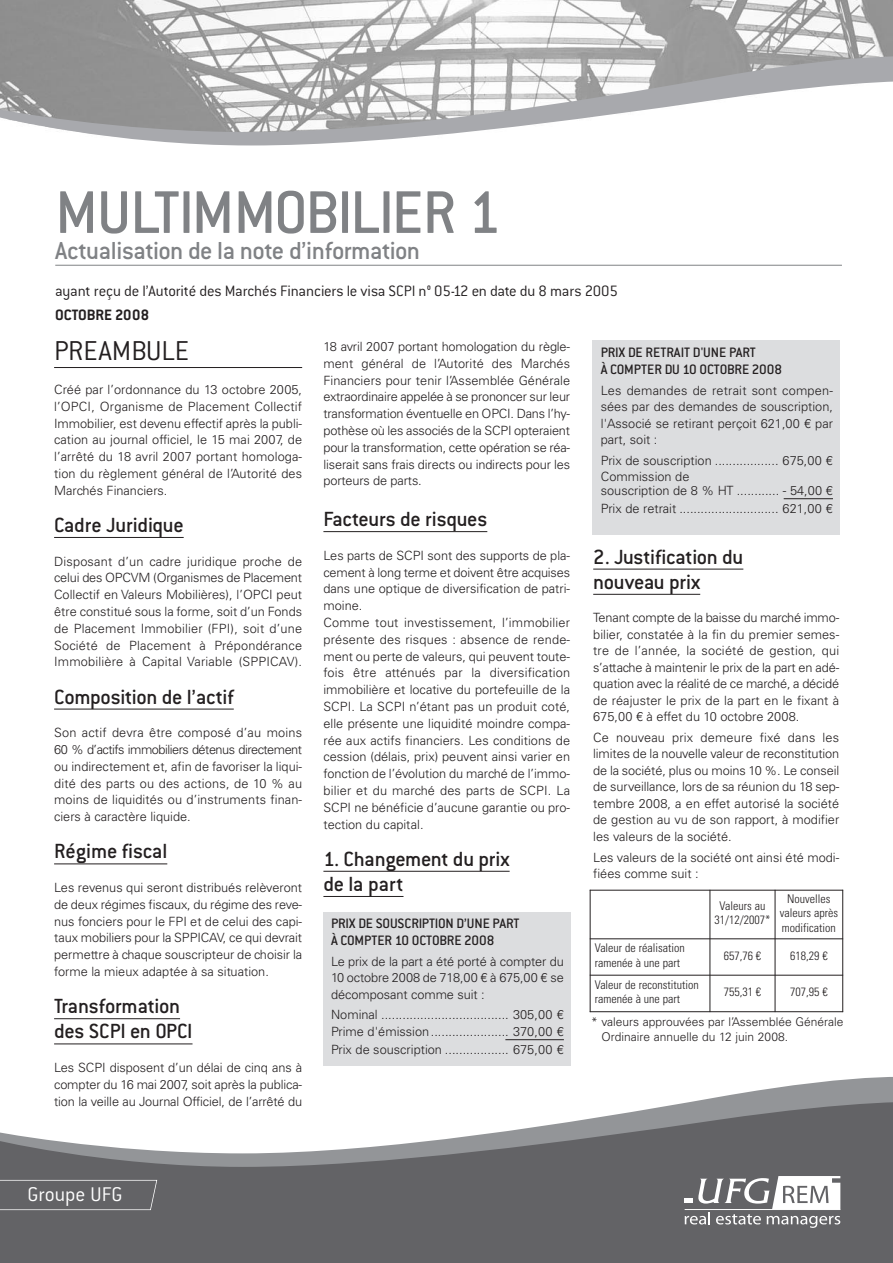
<style>
.page{position:relative;width:893px;height:1263px;background:#fff}
.page>*{position:absolute;margin:0;border:0;box-sizing:border-box;transform-origin:0 0}
.t1{font:500 66px "Conduit ITC Std";letter-spacing:-.035em;color:#808285}
.t2{font:300 30px "Conduit ITC Std";color:#231f20}
.t3{font:500 27px "Conduit ITC Std";letter-spacing:-.025em;color:#808285}
.t4{font:500 22.5px/25.2px "Conduit ITC Std";letter-spacing:-.015em;color:#231f20}
.t5{font:300 21.75px "Conduit ITC Std";color:#fff}
.t6{font:300 16.5px "Conduit ITC Std";letter-spacing:-.015em;color:#231f20}
.t7{font:700 16.5px "Conduit ITC Std";color:#231f20}
.t8{font:500 15px/16.5px "Conduit ITC Std";letter-spacing:-.01em;color:#231f20}
.t9{font:300 12.75px/16.8px "Univers LT Std";color:#231f20;text-align:justify}
.t10{font:300 condensed 12px/14.4px "Univers LT Std";color:#231f20;text-align:center}
.t11{font:300 12px/14.4px "Univers LT Std";color:#231f20}
</style>
<div class="page">
<svg style="left:708px;top:1077px;width:185px;height:22px;fill:#939598"></svg>
<svg style="left:0;top:1099px;width:893px;height:164px;fill:#636366"></svg>
<svg style="left:0;top:1180px;width:157px;height:30px;background:#6a6a6d"></svg>
<svg style="left:685px;top:1176px;width:155px;height:52px"></svg>
<div style="left:323px;top:912px;width:248px;height:154px;background:#dcdddf"></div>
<div style="left:593px;top:341px;width:247px;height:194px;background:#dcdddf"></div>
<img style="left:0;top:0;width:893px;height:146px">
<svg style="left:0;top:56px;width:893px;height:89px"></svg>
<hr style="left:323px;top:531px;width:164px;height:1px;background:#231f20">
<hr style="left:323px;top:871px;width:187px;height:1px;background:#231f20">
<hr style="left:323px;top:896px;width:80px;height:1px;background:#231f20">
<hr style="left:505px;top:1039px;width:59px;height:1px;background:#231f20">
<hr style="left:54px;top:367px;width:248px;height:1px;background:#231f20">
<hr style="left:54px;top:537px;width:130px;height:1px;background:#231f20">
<hr style="left:54px;top:709px;width:180px;height:1px;background:#231f20">
<hr style="left:54px;top:863px;width:113px;height:1px;background:#231f20">
<hr style="left:54px;top:1018px;width:126px;height:1px;background:#231f20">
<hr style="left:54px;top:1043px;width:139px;height:1px;background:#231f20">
<hr style="left:784px;top:498px;width:49px;height:1px;background:#231f20">
<hr style="left:593px;top:569px;width:150px;height:1px;background:#231f20">
<hr style="left:593px;top:594px;width:107px;height:1px;background:#231f20">
<hr style="left:55px;top:265px;width:787px;height:1px;background:#808285">
<hr style="left:590px;top:890px;width:1px;height:122px;background:#231f20">
<hr style="left:710px;top:890px;width:1px;height:122px;background:#231f20">
<hr style="left:775px;top:890px;width:1px;height:122px;background:#231f20">
<hr style="left:842px;top:890px;width:1px;height:122px;background:#231f20">
<hr style="left:590px;top:890px;width:253px;height:1px;background:#231f20">
<hr style="left:590px;top:938px;width:253px;height:1px;background:#231f20">
<hr style="left:590px;top:975px;width:253px;height:1px;background:#231f20">
<hr style="left:590px;top:1011px;width:253px;height:1px;background:#231f20">
<h1 class="t1" style="left:55px;top:191px;width:448px">MULTIMMOBILIER 1</h1>
<h3 class="t3" style="left:55px;top:242px;width:366px">Actualisation de la note d’information</h3>
<p class="t6" style="left:55px;top:285px;width:564px">ayant reçu de l’Autorité des Marchés Financiers le visa SCPI n° 05-12 en date du 8 mars 2005</p>
<p class="t7" style="left:55px;top:309px;width:95px">OCTOBRE 2008</p>
<h2 class="t2" style="left:54px;top:341px;width:136px">PREAMBULE</h2>
<p class="t9" style="left:54px;top:382px;width:250px">Créé par l’ordonnance du 13 octobre 2005, l’OPCI, Organisme de Placement Collectif Immobilier, est devenu effectif après la publi&shy;cation au journal officiel, le 15 mai 2007, de l’arrêté du 18 avril 2007 portant homologa&shy;tion du règlement général de l’Autorité des Marchés Financiers.</p>
<h3 class="t4" style="left:54px;top:515px;width:131px">Cadre Juridique</h3>
<p class="t9" style="left:54px;top:554px;width:250px">Disposant d’un cadre juridique proche de celui des OPCVM (Organismes de Placement Collectif en Valeurs Mobilières), l’OPCI peut être constitué sous la forme, soit d’un Fonds de Placement Immobilier (FPI), soit d’une Société de Placement à Prépondérance Immobilière à Capital Variable (SPPICAV).</p>
<h3 class="t4" style="left:54px;top:686px;width:181px">Composition de l’actif</h3>
<p class="t9" style="left:54px;top:725px;width:250px">Son actif devra être composé d’au moins 60 % d’actifs immobiliers détenus directement ou indirectement et, afin de favoriser la liqui&shy;dité des parts ou des actions, de 10 % au moins de liquidités ou d’instruments finan&shy;ciers à caractère liquide.</p>
<h3 class="t4" style="left:54px;top:841px;width:115px">Régime fiscal</h3>
<p class="t9" style="left:54px;top:880px;width:250px">Les revenus qui seront distribués relèveront de deux régimes fiscaux, du régime des reve&shy;nus fonciers pour le FPI et de celui des capi&shy;taux mobiliers pour la SPPICAV, ce qui devrait permettre à chaque souscripteur de choisir la forme la mieux adaptée à sa situation.</p>
<h3 class="t4" style="left:54px;top:996px;width:140px">Transformation des SCPI en OPCI</h3>
<p class="t9" style="left:54px;top:1060px;width:250px">Les SCPI disposent d’un délai de cinq ans à compter du 16 mai 2007, soit après la publica&shy;tion la veille au Journal Officiel, de l’arrêté du</p>
<p class="t9" style="left:323px;top:339px;width:248px">18 avril 2007 portant homologation du règle&shy;ment général de l’Autorité des Marchés Financiers pour tenir l’Assemblée Générale extraordinaire appelée à se prononcer sur leur transformation éventuelle en OPCI. Dans l’hy&shy;pothèse où les associés de la SCPI opteraient pour la transformation, cette opération se réa&shy;liserait sans frais directs ou indirects pour les porteurs de parts.</p>
<h3 class="t4" style="left:323px;top:509px;width:165px">Facteurs de risques</h3>
<p class="t9" style="left:323px;top:548px;width:248px;text-align:left">Les parts de SCPI sont des supports de pla&shy;cement à long terme et doivent être acquises dans une optique de diversification de patri&shy;moine.<br>Comme tout investissement, l’immobilier présente des risques : absence de rende&shy;ment ou perte de valeurs, qui peuvent toute&shy;fois être atténués par la diversification immobilière et locative du portefeuille de la SCPI. La SCPI n’étant pas un produit coté, elle présente une liquidité moindre compa&shy;rée aux actifs financiers. Les conditions de cession (délais, prix) peuvent ainsi varier en fonction de l’évolution du marché de l’immo&shy;bilier et du marché des parts de SCPI. La SCPI ne bénéficie d’aucune garantie ou pro&shy;tection du capital.</p>
<h3 class="t4" style="left:323px;top:849px;width:188px">1. Changement du prix de la part</h3>
<p class="t8" style="left:331px;top:917px;width:190px">PRIX DE SOUSCRIPTION D’UNE PART<br>À COMPTER 10 OCTOBRE 2008</p>
<p class="t9" style="left:331px;top:954px;width:234px">Le prix de la part a été porté à compter du 10 octobre 2008 de 718,00 € à 675,00 € se décomposant comme suit :</p>
<p class="t9" style="left:331px;top:1008px;width:234px">Nominal .................................... 305,00 €<br>Prime d'émission...................... 370,00 €</p>
<p class="t9" style="left:331px;top:1043px;width:234px">Prix de souscription .................. 675,00 €</p>
<p class="t8" style="left:601px;top:346px;width:183px">PRIX DE RETRAIT D'UNE PART<br>À COMPTER DU 10 OCTOBRE 2008</p>
<p class="t9" style="left:601px;top:383px;width:234px">Les demandes de retrait sont compen&shy;sées par des demandes de souscription, l'Associé se retirant perçoit 621,00 € par part, soit :</p>
<p class="t9" style="left:601px;top:453px;width:234px">Prix de souscription .................. 675,00 €<br>Commission de</p>
<p class="t9" style="left:601px;top:482px;width:234px;line-height:18.6px">souscription de 8 % HT ............ - 54,00 €<br>Prix de retrait ............................ 621,00 €</p>
<h3 class="t4" style="left:593px;top:546px;width:152px">2. Justification du nouveau prix</h3>
<p class="t9" style="left:593px;top:610px;width:248px">Tenant compte de la baisse du marché immo&shy;bilier, constatée à la fin du premier semes&shy;tre de l’année, la société de gestion, qui s’attache à maintenir le prix de la part en adé&shy;quation avec la réalité de ce marché, a décidé de réajuster le prix de la part en le fixant à 675,00 € à effet du 10 octobre 2008.</p>
<p class="t9" style="left:593px;top:730px;width:248px">Ce nouveau prix demeure fixé dans les limites de la nouvelle valeur de reconstitution de la société, plus ou moins 10 %. Le conseil de surveillance, lors de sa réunion du 18 sep&shy;tembre 2008, a en effet autorisé la société de gestion au vu de son rapport, à modifier les valeurs de la société.</p>
<p class="t9" style="left:593px;top:850px;width:248px">Les valeurs de la société ont ainsi été modi&shy;fiées comme suit :</p>
<p class="t10" style="left:714px;top:899px;width:57px">Valeurs au<br>31/12/2007*</p>
<p class="t10" style="left:780px;top:892px;width:60px">Nouvelles valeurs après modification</p>
<p class="t10" style="left:595px;top:942px;width:92px;text-align:left">Valeur de réalisation ramenée à une part</p>
<p class="t10" style="left:724px;top:949px;width:39px">657,76 €</p>
<p class="t10" style="left:790px;top:949px;width:39px">618,29 €</p>
<p class="t10" style="left:595px;top:978px;width:106px;text-align:left">Valeur de reconstitution ramenée à une part</p>
<p class="t10" style="left:724px;top:986px;width:39px">755,31 €</p>
<p class="t10" style="left:790px;top:986px;width:39px">707,95 €</p>
<p class="t11" style="left:601px;top:1016px;width:244px;text-indent:-10px">* valeurs approuvées par l’Assemblée Générale<br>Ordinaire annuelle du 12 juin 2008.</p>
<h3 class="t5" style="left:27px;top:1187px;width:97px">Groupe UFG</h3>
</div>
